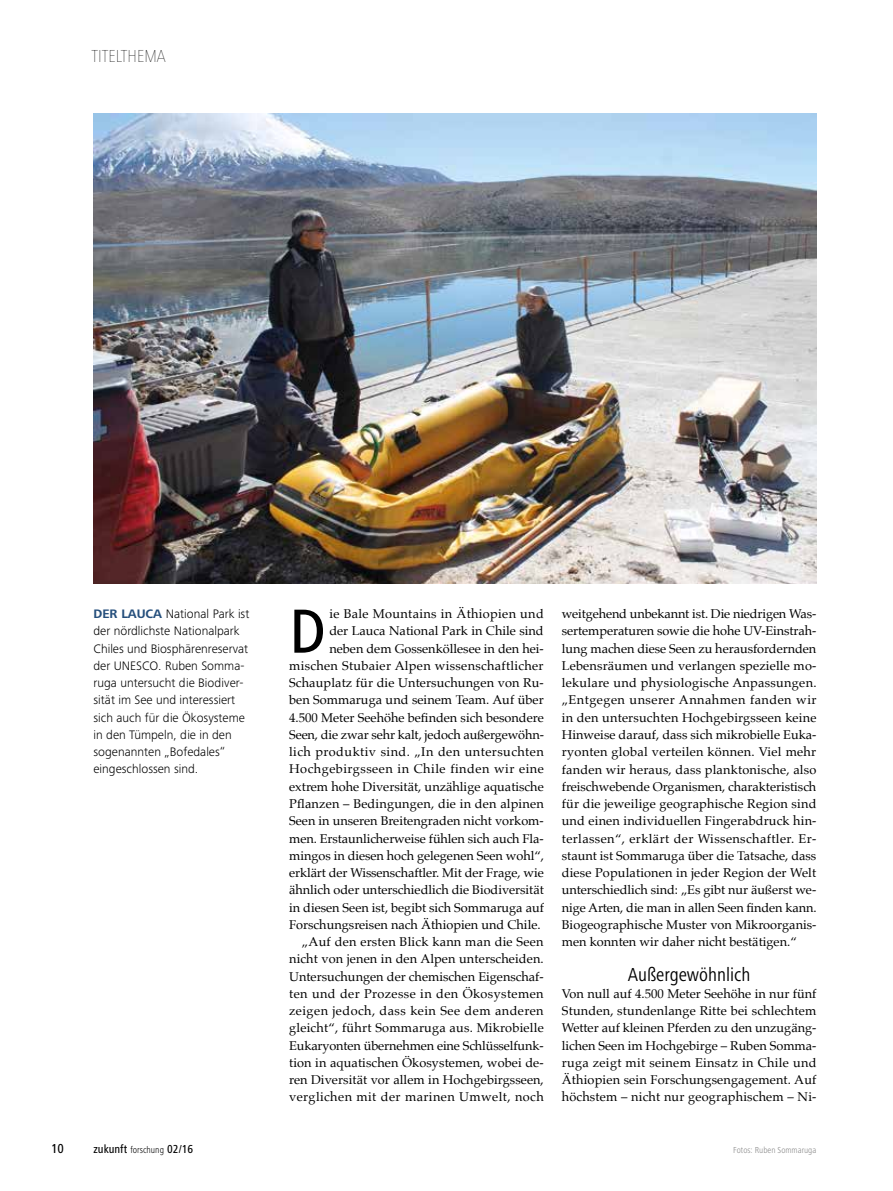
<style>
.page{position:relative;width:893px;height:1191px;background:#fff}
.page>*{position:absolute;margin:0;border:0;box-sizing:border-box;transform-origin:0 0}
.t1{font:500 condensed 64.5px "Frutiger Next Pro";color:#000}
.t2{font:condensed 19.5px "Frutiger Next Pro";color:#000}
.t3{font:900 condensed 18px "Frutiger Next Pro";color:#000}
.t4{font:500 condensed 13.5px "Frutiger Next Pro";color:#000}
.t5{font:12.75px/17.2px "Palatino";color:#000;text-align:justify}
.t6{font:300 12.75px/17.2px "Frutiger Next Pro";color:#000}
.t7{font:500 condensed 12px "Frutiger Next Pro";color:#000}
.t8{font:300 condensed 9px "Frutiger Next Pro";color:#878787}
.s1{font-weight:700;color:#254f7c}
.s2{font-weight:300;font-size:9.75px}
</style>
<div class="page">
<img style="left:94px;top:113px;width:722px;height:470px">
<h3 class="t3" style="left:91px;top:45px;width:76px">TITELTHEMA</h3>
<p class="t5" style="left:289px;top:605px;width:256px;text-align:right">ie Bale Mountains in Äthiopien und<br>der Lauca National Park in Chile sind<br>neben dem Gossenköllesee in den hei&shy;mischen Stubaier Alpen wissenschaftlicher Schauplatz für die Untersuchungen von Ru&shy;ben Sommaruga und seinem Team. Auf über 4.500 Meter Seehöhe befinden sich besondere Seen, die zwar sehr kalt, jedoch außergewöhn&shy;lich produktiv sind. „In den untersuchten Hochgebirgsseen in Chile finden wir eine extrem hohe Diversität, unzählige aquatische Pflanzen – Bedingungen, die in den alpinen Seen in unseren Breitengraden nicht vorkom&shy;men. Erstaunlicherweise fühlen sich auch Fla&shy;mingos in diesen hoch gelegenen Seen wohl“, erklärt der Wissenschaftler. Mit der Frage, wie ähnlich oder unterschiedlich die Biodiversität in diesen Seen ist, begibt sich Sommaruga auf Forschungsreisen nach Äthiopien und Chile. „Auf den ersten Blick kann man die Seen nicht von jenen in den Alpen unterscheiden.<br>Untersuchungen der chemischen Eigenschaf&shy;ten und der Prozesse in den Ökosystemen zeigen jedoch, dass kein See dem anderen gleicht“, führt Sommaruga aus. Mikrobielle Eukaryonten übernehmen eine Schlüsselfunk&shy;tion in aquatischen Ökosystemen, wobei de&shy;ren Diversität vor allem in Hochgebirgsseen, verglichen mit der marinen Umwelt, noch</p>
<p class="t5" style="left:562px;top:605px;width:256px">weitgehend unbekannt ist. Die niedrigen Was&shy;sertemperaturen sowie die hohe UV-Einstrah&shy;lung machen diese Seen zu herausfordernden Lebensräumen und verlangen spezielle mo&shy;lekulare und physiologische Anpassungen. „Entgegen unserer Annahmen fanden wir in den untersuchten Hochgebirgsseen keine Hinweise darauf, dass sich mikrobielle Euka&shy;ryonten global verteilen können. Viel mehr fanden wir heraus, dass planktonische, also freischwebende Organismen, charakteristisch für die jeweilige geographische Region sind und einen individuellen Fingerabdruck hin&shy;terlassen“, erklärt der Wissenschaftler. Er&shy;staunt ist Sommaruga über die Tatsache, dass diese Populationen in jeder Region der Welt unterschiedlich sind: „Es gibt nur äußerst we&shy;nige Arten, die man in allen Seen finden kann.<br>Biogeographische Muster von Mikroorganis&shy;men konnten wir daher nicht bestätigen.“</p>
<p class="t6" style="left:94px;top:605px;width:157px"><span class="s1">DER LAUCA</span> National Park ist der nördlichste Nationalpark<br>Chiles und Biosphärenreservat der UNESCO. Ruben Somma&shy;ruga untersucht die Biodiver&shy;sität im See und interessiert sich auch für die Ökosysteme in den Tümpeln, die in den sogenannten „Bofedales“ eingeschlossen sind.</p>
<h1 class="t1" style="left:289px;top:594px;width:39px">D</h1>
<h2 class="t2" style="left:628px;top:963px;width:124px">Außergewöhnlich</h2>
<p class="t5" style="left:562px;top:984px;width:256px">Von null auf 4.500 Meter Seehöhe in nur fünf Stunden, stundenlange Ritte bei schlechtem Wetter auf kleinen Pferden zu den unzugäng&shy;lichen Seen im Hochgebirge – Ruben Somma&shy;ruga zeigt mit seinem Einsatz in Chile und Äthiopien sein Forschungsengagement. Auf höchstem – nicht nur geographischem – Ni-</p>
<p class="t4" style="left:51px;top:1140px;width:14px">10</p>
<p class="t7" style="left:94px;top:1142px;width:101px">zukunft <span class="s2">forschung</span> 02/16</p>
<p class="t8" style="left:733px;top:1145px;width:85px">Fotos: Ruben Sommaruga</p>
</div>
